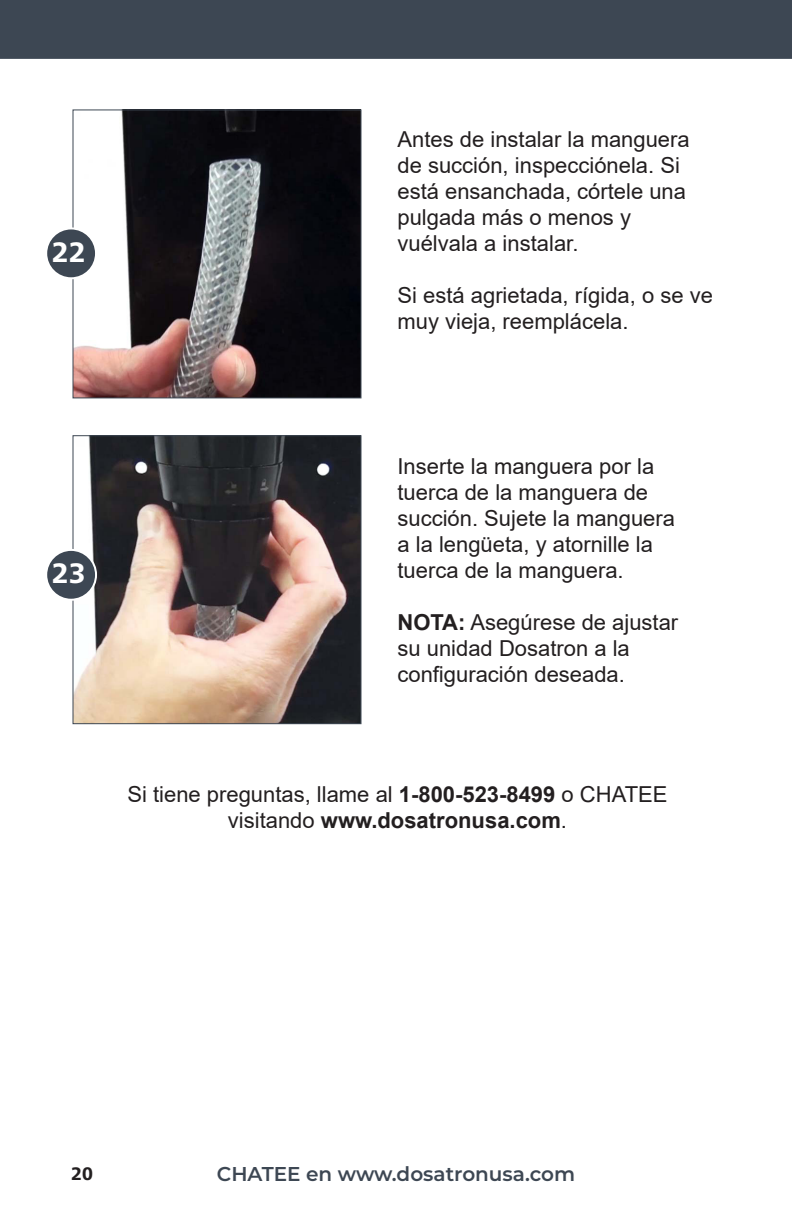
<style>
.page{position:relative;width:792px;height:1224px;background:#fff}
.page>*{position:absolute;margin:0;border:0;box-sizing:border-box;transform-origin:0 0}
.t1{font:800 28px "Frutiger Neue LT Pro";color:#fff}
.t2{font:22px/26px "Arial";color:#231f20}
.t3{font:700 22px "Arial";color:#231f20}
.t4{font:600 20px "Montserrat";color:#3d4753}
.t5{font:800 18px "Frutiger Neue LT Pro";color:#231f20}
.s1{font-weight:700}
.s2{font-weight:400}
</style>
<div class="page">
<div style="left:0;top:0;width:792px;height:59px;background:#3d4753"></div>
<img style="left:74px;top:437px;width:286px;height:285px">
<div style="left:72px;top:435px;width:290px;height:289px;border:1px solid #3d4753"></div>
<img style="left:74px;top:111px;width:286px;height:285px">
<div style="left:72px;top:109px;width:290px;height:289px;border:1px solid #3d4753"></div>
<div style="left:46px;top:228px;width:50px;height:50px;background:#3d4753;border-radius:50%"></div>
<div style="left:45px;top:227px;width:52px;height:52px;border:2px solid #fff;border-radius:50%"></div>
<div style="left:46px;top:550px;width:50px;height:50px;background:#3d4753;border-radius:50%"></div>
<div style="left:45px;top:549px;width:52px;height:52px;border:2px solid #fff;border-radius:50%"></div>
<p class="t1" style="left:52px;top:235px;width:35px">22</p>
<p class="t2" style="left:398px;top:127px;width:294px">Antes de instalar la manguera</p>
<p class="t2" style="left:398px;top:153px;width:290px">de succión, inspecciónela. Si está ensanchada, córtele una pulgada más o menos y</p>
<p class="t2" style="left:398px;top:231px;width:182px">vuélvala a instalar.</p>
<p class="t2" style="left:398px;top:283px;width:317px">Si está agrietada, rígida, o se ve muy vieja, reemplácela.</p>
<p class="t1" style="left:52px;top:557px;width:35px">23</p>
<p class="t2" style="left:398px;top:453px;width:258px">Inserte la manguera por la</p>
<p class="t2" style="left:398px;top:479px;width:252px">tuerca de la manguera de</p>
<p class="t2" style="left:398px;top:505px;width:279px">succión. Sujete la manguera</p>
<p class="t2" style="left:398px;top:531px;width:257px">a la lengüeta, y atornille la</p>
<p class="t2" style="left:398px;top:557px;width:228px">tuerca de la manguera.</p>
<p class="t2" style="left:398px;top:609px;width:282px"><span class="s1">NOTA:</span> Asegúrese de ajustar</p>
<p class="t2" style="left:398px;top:635px;width:234px">su unidad Dosatron a la</p>
<p class="t2" style="left:398px;top:661px;width:229px">configuración deseada.</p>
<p class="t2" style="left:127px;top:781px;width:542px">Si tiene preguntas, llame al <span class="s1">1-800-523-8499</span> o CHATEE</p>
<p class="t3" style="left:228px;top:805px;width:341px"><span class="s2">visitando</span> www.dosatronusa.com<span class="s2">.</span></p>
<p class="t5" style="left:71px;top:1163px;width:23px">20</p>
<p class="t4" style="left:217px;top:1160px;width:360px">CHATEE en www.dosatronusa.com</p>
</div>
